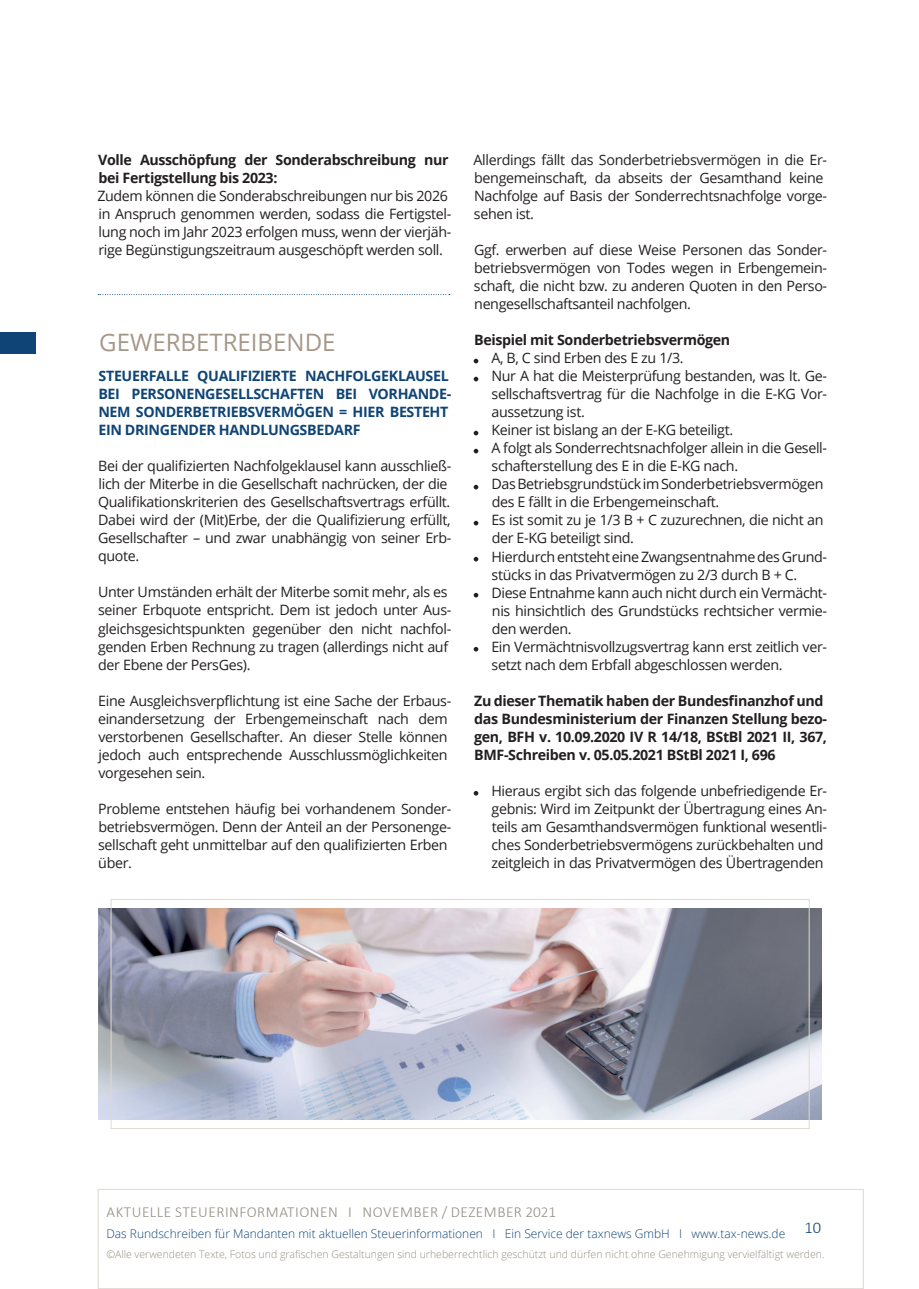
<style>
.page{position:relative;width:919px;height:1289px;background:#fff}
.page>*{position:absolute;margin:0;border:0;box-sizing:border-box;transform-origin:0 0}
.t1{font:24px "Open Sans";color:#a59788}
.t2{font:300 16.5px "Calibri";color:#0f4476}
.t3{font:300 15.3px "Calibri";letter-spacing:.03em;color:#948e83}
.t4{font:14.25px/18px "Open Sans";letter-spacing:-.025em;color:#231f20}
.t5{font:700 14.25px/18px "Open Sans";letter-spacing:-.025em;color:#231f20}
.t6{font:700 14.25px/18px "Open Sans";letter-spacing:-.025em;color:#0f4476}
.t7{font:300 12px "Open Sans";color:#0f4476}
.t8{font:300 10.5px "Open Sans";color:#948e83}
</style>
<div class="page">
<div style="left:98px;top:1188px;width:765px;height:100px;border:1px solid #dfd9d1"></div>
<svg style="left:473px;top:359px;width:5px;height:4px"></svg>
<svg style="left:473px;top:377px;width:5px;height:4px"></svg>
<svg style="left:473px;top:431px;width:5px;height:4px"></svg>
<svg style="left:473px;top:449px;width:5px;height:4px"></svg>
<svg style="left:473px;top:485px;width:5px;height:4px"></svg>
<svg style="left:473px;top:521px;width:5px;height:4px"></svg>
<svg style="left:473px;top:557px;width:5px;height:4px"></svg>
<svg style="left:473px;top:593px;width:5px;height:4px"></svg>
<svg style="left:473px;top:647px;width:5px;height:4px"></svg>
<svg style="left:473px;top:791px;width:5px;height:4px"></svg>
<img style="left:99px;top:908px;width:722px;height:211px">
<div style="left:111px;top:899px;width:698px;height:229px;border:1px solid #dfd9d1"></div>
<svg style="left:98px;top:294px;width:352px;height:1px"></svg>
<div style="left:0;top:332px;width:35px;height:21px;background:#0f4476"></div>
<p class="t5" style="left:98px;top:151px;width:352px">Volle Ausschöpfung der Sonderabschreibung nur bei Fertigstellung bis 2023:</p>
<p class="t4" style="left:97px;top:187px;width:355px">Zudem können die Sonderabschreibungen nur bis 2026 in Anspruch genommen werden, sodass die Fertigstel&shy;lung noch im Jahr 2023 erfolgen muss, wenn der vierjäh&shy;rige Begünstigungszeitraum ausgeschöpft werden soll.</p>
<h1 class="t1" style="left:99px;top:325px;width:238px">GEWERBETREIBENDE</h1>
<p class="t6" style="left:98px;top:367px;width:354px">STEUERFALLE QUALIFIZIERTE NACHFOLGEKLAUSEL BEI PERSONENGESELLSCHAFTEN BEI VORHANDE-NEM SONDERBETRIEBSVERMÖGEN = HIER BESTEHT EIN DRINGENDER HANDLUNGSBEDARF</p>
<p class="t4" style="left:98px;top:457px;width:355px">Bei der qualifizierten Nachfolgeklausel kann ausschließ&shy;lich der Miterbe in die Gesellschaft nachrücken, der die Qualifikationskriterien des Gesellschaftsvertrags erfüllt.<br>Dabei wird der (Mit)Erbe, der die Qualifizierung erfüllt, Gesellschafter – und zwar unabhängig von seiner Erb&shy;quote.</p>
<p class="t4" style="left:98px;top:583px;width:355px">Unter Umständen erhält der Miterbe somit mehr, als es seiner Erbquote entspricht. Dem ist jedoch unter Aus&shy;gleichsgesichtspunkten gegenüber den nicht nachfol&shy;genden Erben Rechnung zu tragen (allerdings nicht auf der Ebene der PersGes).</p>
<p class="t4" style="left:98px;top:691px;width:355px">Eine Ausgleichsverpflichtung ist eine Sache der Erbaus&shy;einandersetzung der Erbengemeinschaft nach dem verstorbenen Gesellschafter. An dieser Stelle können jedoch auch entsprechende Ausschlussmöglichkeiten vorgesehen sein.</p>
<p class="t4" style="left:98px;top:799px;width:355px">Probleme entstehen häufig bei vorhandenem Sonder&shy;betriebsvermögen. Denn der Anteil an der Personenge&shy;sellschaft geht unmittelbar auf den qualifizierten Erben über.</p>
<p class="t4" style="left:473px;top:151px;width:355px">Allerdings fällt das Sonderbetriebsvermögen in die Er&shy;bengemeinschaft, da abseits der Gesamthand keine Nachfolge auf Basis der Sonderrechtsnachfolge vorge&shy;sehen ist.</p>
<p class="t4" style="left:474px;top:241px;width:355px;text-align:justify">Ggf. erwerben auf diese Weise Personen das Sonder&shy;betriebsvermögen von Todes wegen in Erbengemein&shy;schaft, die nicht bzw. zu anderen Quoten in den Perso&shy;nengesellschaftsanteil nachfolgen.</p>
<p class="t5" style="left:474px;top:331px;width:257px">Beispiel mit Sonderbetriebsvermögen</p>
<p class="t4" style="left:491px;top:349px;width:337px">A, B, C sind Erben des E zu 1/3.<br>Nur A hat die Meisterprüfung bestanden, was lt. Ge&shy;sellschaftsvertrag für die Nachfolge in die E-KG Vor&shy;aussetzung ist.<br>Keiner ist bislang an der E-KG beteiligt.<br>A folgt als Sonderrechtsnachfolger allein in die Gesell&shy;schafterstellung des E in die E-KG nach.<br>Das Betriebsgrundstück im Sonderbetriebsvermögen des E fällt in die Erbengemeinschaft.<br>Es ist somit zu je 1/3 B + C zuzurechnen, die nicht an der E-KG beteiligt sind.<br>Hierdurch entsteht eine Zwangsentnahme des Grund&shy;stücks in das Privatvermögen zu 2/3 durch B + C.<br>Diese Entnahme kann auch nicht durch ein Vermächt&shy;nis hinsichtlich des Grundstücks rechtsicher vermie&shy;den werden.<br>Ein Vermächtnisvollzugsvertrag kann erst zeitlich ver&shy;setzt nach dem Erbfall abgeschlossen werden.</p>
<p class="t5" style="left:474px;top:691px;width:354px">Zu dieser Thematik haben der Bundesfinanzhof und das Bundesministerium der Finanzen Stellung bezo&shy;gen, BFH v. 10.09.2020 IV R 14/18, BStBl 2021 II, 367, BMF-Schreiben v. 05.05.2021 BStBl 2021 I, 696</p>
<p class="t4" style="left:491px;top:781px;width:337px">Hieraus ergibt sich das folgende unbefriedigende Er&shy;gebnis: Wird im Zeitpunkt der Übertragung eines An&shy;teils am Gesamthandsvermögen funktional wesentli&shy;ches Sonderbetriebsvermögens zurückbehalten und zeitgleich in das Privatvermögen des Übertragenden</p>
<p class="t3" style="left:107px;top:1202px;width:451px">AKTUELLE STEUERINFORMATIONEN I NOVEMBER / DEZEMBER 2021</p>
<p class="t7" style="left:106px;top:1224px;width:680px">Das Rundschreiben für Mandanten mit aktuellen Steuerinformationen I Ein Service der taxnews GmbH I www.tax-news.de</p>
<p class="t8" style="left:106px;top:1246px;width:719px">©Alle verwendeten Texte, Fotos und grafischen Gestaltungen sind urheberrechtlich geschützt und dürfen nicht ohne Genehmigung vervielfältigt werden.</p>
<p class="t2" style="left:804px;top:1216px;width:18px">10</p>
</div>
